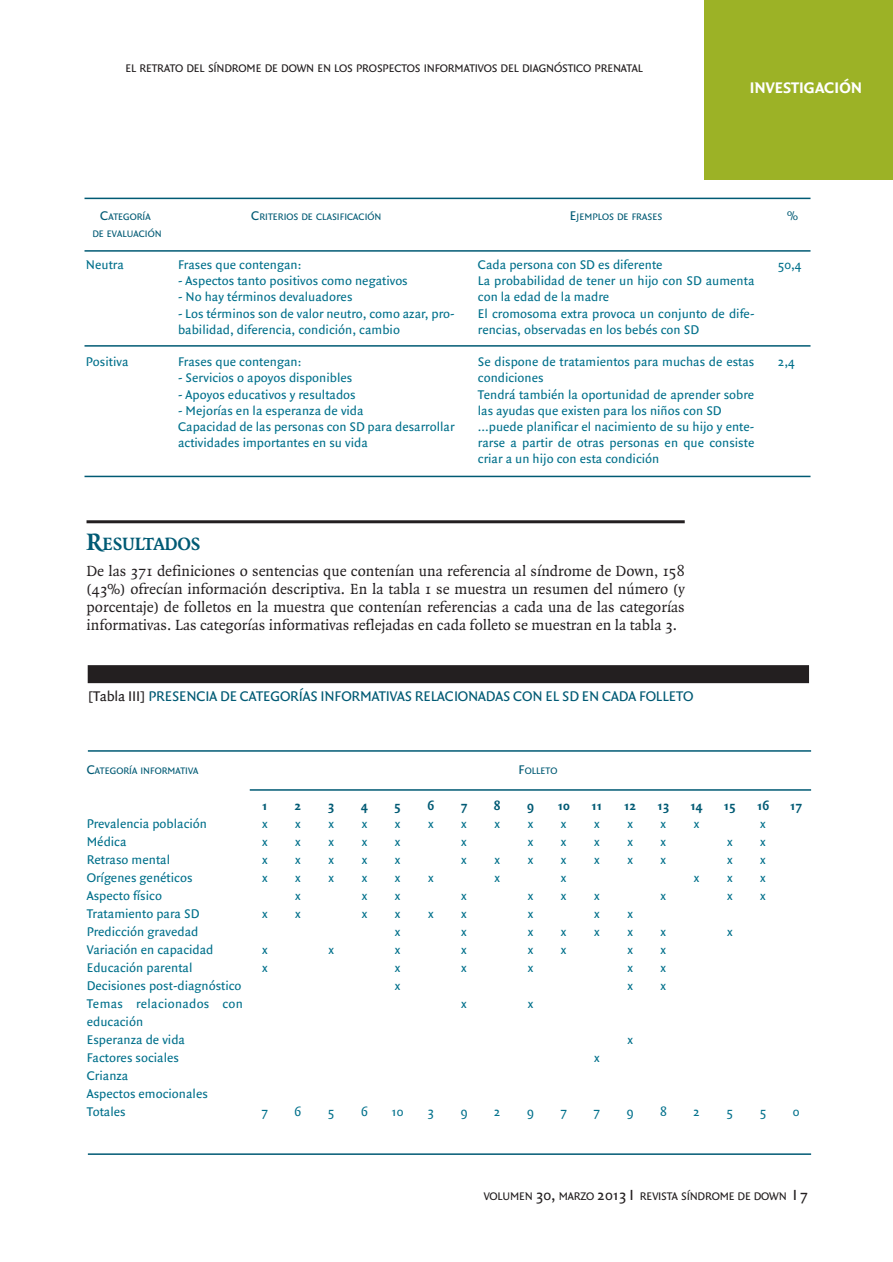
<style>
.page{position:relative;width:893px;height:1262px;background:#fff}
.page>*{position:absolute;margin:0;border:0;box-sizing:border-box;transform-origin:0 0}
.t1{font:700 19.2px "Quadraat";letter-spacing:-.015em;color:#005a74}
.t2{font:700 16.5px "Quadraat Sans";color:#fff}
.t3{font:15.75px/18px "Quadraat";color:#231f20;text-align:justify}
.t4{font:15px "Quadraat Sans";letter-spacing:-.01em;color:#005a74}
.t5{font:13.5px/18px "Quadraat Sans";color:#00708b;text-align:justify}
.t6{font:700 13.5px "Quadraat Sans";color:#005a74}
.t7{font:13.5px "Quadraat Sans";color:#005a74}
.t8{font:11.85px "Quadraat Sans";letter-spacing:-.015em;color:#231f20}
.t9{font:10.2px/16.2px "Quadraat Sans";color:#005a74;text-align:center}
.s1{font-size:13.5px}
.s2{font-size:25.5px}
.s3{color:#231f20}
.s4{font-size:15.75px}
</style>
<div class="page">
<div style="left:704px;top:0;width:188px;height:180px;background:#9cb226"></div>
<hr style="left:86px;top:520px;width:598px;height:3px;background:#231f20">
<hr style="left:84px;top:198px;width:726px;height:1px;background:#005a74">
<hr style="left:84px;top:250px;width:726px;height:2px;background:#005a74">
<hr style="left:84px;top:345px;width:726px;height:2px;background:#005a74">
<hr style="left:84px;top:476px;width:726px;height:1px;background:#005a74">
<hr style="left:88px;top:750px;width:723px;height:1px;background:#005a74">
<hr style="left:250px;top:789px;width:561px;height:1px;background:#005a74">
<hr style="left:88px;top:1153px;width:723px;height:1px;background:#005a74">
<div style="left:88px;top:665px;width:721px;height:18px;background:#231f20"></div>
<p class="t8" style="left:125px;top:64px;width:519px">EL RETRATO DEL SÍNDROME DE DOWN EN LOS PROSPECTOS INFORMATIVOS DEL DIAGNÓSTICO PRENATAL</p>
<p class="t2" style="left:749px;top:82px;width:114px">INVESTIGACIÓN</p>
<p class="t9" style="left:92px;top:210px;width:71px"><span class="s1">C</span>ATEGORÍA<br>DE EVALUACIÓN</p>
<p class="t5" style="left:86px;top:257px;width:39px">Neutra</p>
<p class="t5" style="left:86px;top:354px;width:44px">Positiva</p>
<p class="t9" style="left:251px;top:210px;width:132px"><span class="s1">C</span>RITERIOS DE CLASIFICACIÓN</p>
<p class="t5" style="left:178px;top:257px;width:125px">Frases que contengan:</p>
<p class="t5" style="left:178px;top:273px;width:231px">- Aspectos tanto positivos como negativos</p>
<p class="t5" style="left:178px;top:289px;width:176px">- No hay términos devaluadores</p>
<p class="t5" style="left:178px;top:306px;width:278px;line-height:16.2px">- Los términos son de valor neutro, como azar, pro&shy;babilidad, diferencia, condición, cambio</p>
<p class="t5" style="left:178px;top:354px;width:125px">Frases que contengan:</p>
<p class="t5" style="left:178px;top:370px;width:176px">- Servicios o apoyos disponibles</p>
<p class="t5" style="left:178px;top:386px;width:179px">- Apoyos educativos y resultados</p>
<p class="t5" style="left:178px;top:403px;width:278px;line-height:16.2px;text-align:left">- Mejorías en la esperanza de vida<br>Capacidad de las personas con SD para desarrollar actividades importantes en su vida</p>
<p class="t9" style="left:570px;top:210px;width:94px"><span class="s1">E</span>JEMPLOS DE FRASES</p>
<p class="t5" style="left:478px;top:257px;width:278px;line-height:16.2px;text-align:left">Cada persona con SD es diferente<br>La probabilidad de tener un hijo con SD aumenta con la edad de la madre<br>El cromosoma extra provoca un conjunto de dife&shy;rencias, observadas en los bebés con SD</p>
<p class="t5" style="left:478px;top:355px;width:278px;line-height:16.2px;text-align:left">Se dispone de tratamientos para muchas de estas condiciones<br>Tendrá también la oportunidad de aprender sobre las ayudas que existen para los niños con SD ...puede planificar el nacimiento de su hijo y ente&shy;rarse a partir de otras personas en que consiste criar a un hijo con esta condición</p>
<p class="t7" style="left:787px;top:211px;width:12px">%</p>
<p class="t5" style="left:777px;top:257px;width:26px">50,4</p>
<p class="t5" style="left:777px;top:354px;width:19px">2,4</p>
<h1 class="t1" style="left:86px;top:536px;width:116px"><span class="s2">R</span>ESULTADOS</h1>
<p class="t3" style="left:86px;top:563px;width:599px">De las 371 definiciones o sentencias que contenían una referencia al síndrome de Down, 158 (43%) ofrecían información descriptiva. En la tabla 1 se muestra un resumen del número (y porcentaje) de folletos en la muestra que contenían referencias a cada una de las categorías informativas. Las categorías informativas reflejadas en cada folleto se muestran en la tabla 3.</p>
<p class="t4" style="left:88px;top:690px;width:607px"><span class="s3">[Tabla III]</span> PRESENCIA DE CATEGORÍAS INFORMATIVAS RELACIONADAS CON EL SD EN CADA FOLLETO</p>
<p class="t9" style="left:87px;top:763px;width:113px"><span class="s1">C</span>ATEGORÍA INFORMATIVA</p>
<p class="t5" style="left:87px;top:816px;width:158px;text-align:left">Prevalencia población<br>Médica<br>Retraso mental<br>Orígenes genéticos<br>Aspecto físico<br>Tratamiento para SD<br>Predicción gravedad<br>Variación en capacidad<br>Educación parental<br>Decisiones post-diagnóstico<br>Temas relacionados con educación<br>Esperanza de vida<br>Factores sociales<br>Crianza<br>Aspectos emocionales<br>Totales</p>
<p class="t6" style="left:262px;top:800px;width:7px">1</p>
<p class="t5" style="left:262px;top:816px;width:7px">x x x x</p>
<p class="t5" style="left:262px;top:906px;width:7px">x</p>
<p class="t5" style="left:262px;top:942px;width:7px">x x</p>
<p class="t5" style="left:261px;top:1104px;width:8px">7</p>
<p class="t6" style="left:294px;top:800px;width:8px">2</p>
<p class="t5" style="left:295px;top:816px;width:7px">x x x x x x</p>
<p class="t5" style="left:294px;top:1104px;width:8px">6</p>
<p class="t6" style="left:328px;top:800px;width:8px">3</p>
<p class="t5" style="left:328px;top:816px;width:7px">x x x x</p>
<p class="t5" style="left:328px;top:942px;width:7px">x</p>
<p class="t6" style="left:361px;top:800px;width:8px">4</p>
<p class="t5" style="left:361px;top:816px;width:7px">x x x x x x</p>
<p class="t6" style="left:394px;top:800px;width:8px">5</p>
<p class="t5" style="left:395px;top:816px;width:7px">x x x x x x x x x x</p>
<p class="t6" style="left:427px;top:800px;width:8px">6</p>
<p class="t5" style="left:428px;top:816px;width:7px">x</p>
<p class="t5" style="left:428px;top:870px;width:7px">x</p>
<p class="t5" style="left:428px;top:906px;width:7px">x</p>
<p class="t6" style="left:460px;top:800px;width:8px">7</p>
<p class="t5" style="left:461px;top:816px;width:7px">x x x</p>
<p class="t5" style="left:461px;top:888px;width:7px">x x x x x</p>
<p class="t5" style="left:461px;top:996px;width:7px">x</p>
<p class="t5" style="left:328px;top:1104px;width:8px">5</p>
<p class="t5" style="left:361px;top:1104px;width:8px">6</p>
<p class="t5" style="left:391px;top:1104px;width:14px">10</p>
<p class="t5" style="left:427px;top:1104px;width:8px">3</p>
<p class="t5" style="left:460px;top:1104px;width:8px">9</p>
<p class="t6" style="left:494px;top:800px;width:8px">8</p>
<p class="t5" style="left:494px;top:816px;width:7px">x</p>
<p class="t5" style="left:494px;top:852px;width:7px">x x</p>
<p class="t9" style="left:518px;top:763px;width:40px"><span class="s1">F</span>OLLETO</p>
<p class="t6" style="left:527px;top:800px;width:8px">9</p>
<p class="t5" style="left:527px;top:815px;width:7px">x x x</p>
<p class="t5" style="left:527px;top:887px;width:7px">x x x x x</p>
<p class="t5" style="left:527px;top:995px;width:7px">x</p>
<p class="t6" style="left:557px;top:800px;width:14px">10</p>
<p class="t5" style="left:561px;top:815px;width:7px">x x x x x</p>
<p class="t5" style="left:561px;top:923px;width:7px">x x</p>
<p class="t5" style="left:494px;top:1104px;width:8px">2</p>
<p class="t5" style="left:527px;top:1103px;width:8px">9</p>
<p class="t5" style="left:560px;top:1103px;width:8px">7</p>
<p class="t6" style="left:591px;top:800px;width:12px">11</p>
<p class="t5" style="left:594px;top:815px;width:7px">x x x</p>
<p class="t5" style="left:594px;top:887px;width:7px">x x x</p>
<p class="t5" style="left:594px;top:1049px;width:7px">x</p>
<p class="t5" style="left:593px;top:1103px;width:8px">7</p>
<p class="t6" style="left:624px;top:800px;width:14px">12</p>
<p class="t5" style="left:627px;top:815px;width:7px">x x x</p>
<p class="t5" style="left:627px;top:905px;width:7px">x x x x x</p>
<p class="t5" style="left:627px;top:1031px;width:7px">x</p>
<p class="t6" style="left:657px;top:800px;width:14px">13</p>
<p class="t5" style="left:660px;top:815px;width:7px">x x x</p>
<p class="t5" style="left:660px;top:887px;width:7px">x</p>
<p class="t5" style="left:660px;top:923px;width:7px">x x x x</p>
<p class="t6" style="left:690px;top:800px;width:14px">14</p>
<p class="t5" style="left:694px;top:815px;width:7px">x</p>
<p class="t5" style="left:694px;top:869px;width:7px">x</p>
<p class="t6" style="left:723px;top:800px;width:14px">15</p>
<p class="t5" style="left:727px;top:833px;width:7px">x x x x</p>
<p class="t5" style="left:727px;top:923px;width:7px">x</p>
<p class="t6" style="left:757px;top:800px;width:14px">16</p>
<p class="t5" style="left:760px;top:815px;width:7px">x x x x x</p>
<p class="t6" style="left:790px;top:800px;width:14px">17</p>
<p class="t5" style="left:626px;top:1103px;width:8px">9</p>
<p class="t5" style="left:660px;top:1103px;width:8px">8</p>
<p class="t5" style="left:693px;top:1103px;width:8px">2</p>
<p class="t5" style="left:726px;top:1103px;width:8px">5</p>
<p class="t5" style="left:759px;top:1103px;width:8px">5</p>
<p class="t5" style="left:792px;top:1103px;width:8px">0</p>
<p class="t8" style="left:483px;top:1191px;width:326px">VOLUMEN <span class="s4">30,</span> MARZO <span class="s4">2013 I</span> REVISTA SÍNDROME DE DOWN <span class="s4">I 7</span></p>
</div>
